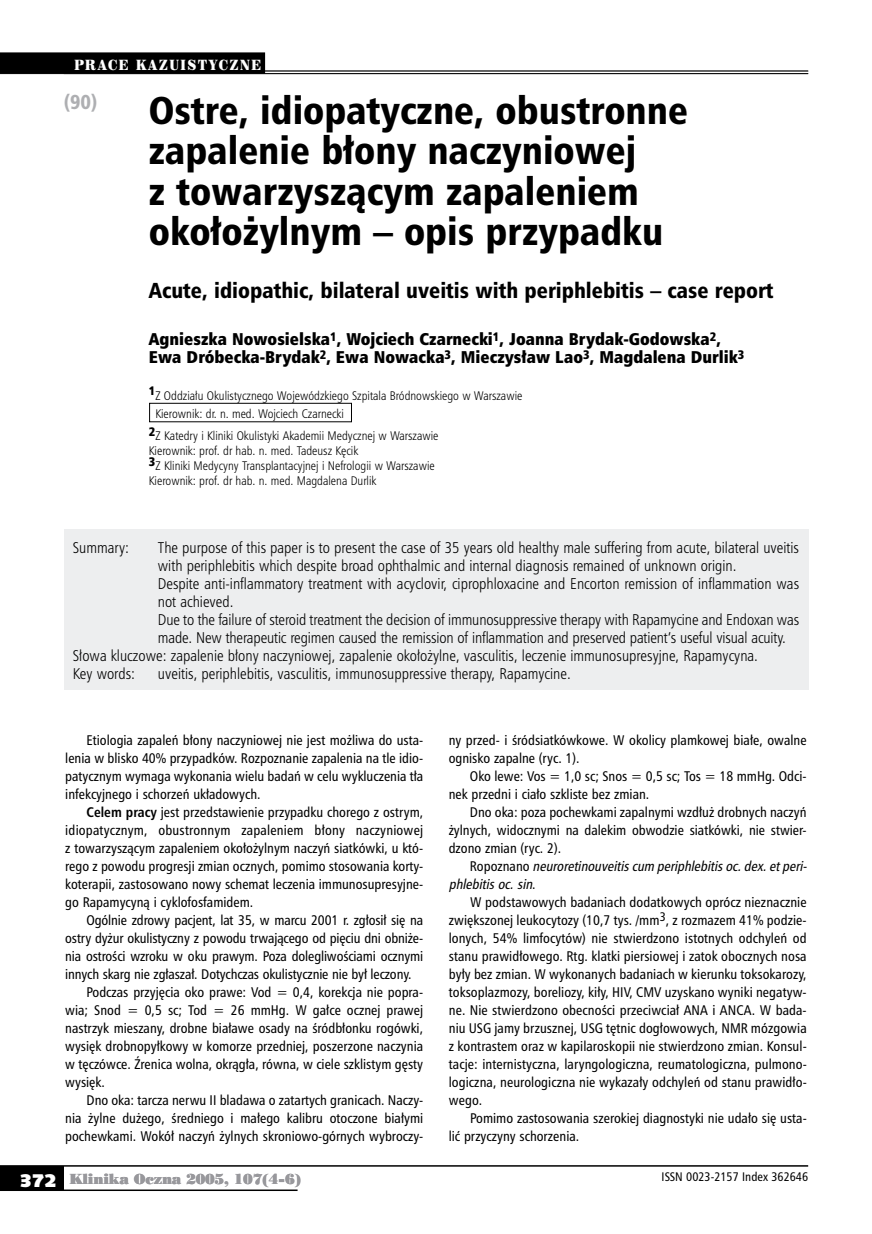
<style>
.page{position:relative;width:872px;height:1234px;background:#fff}
.page>*{position:absolute;margin:0;border:0;box-sizing:border-box;transform-origin:0 0}
.t1{font:37.5px/40.5px "Humnst 777 Blk Cn PL";color:#000}
.t2{font:21px "Humnst 777 Blk Cn PL";color:#000}
.t3{font:19.5px "Humnst 777 Blk Cn PL";color:#aeafb2}
.t4{font:16.5px/18px "Humnst 777 X Blk Cn PL";color:#000}
.t5{font:15px "Humnst 777 Lt Cn PL";color:#000}
.t6{font:13.5px/18px "Humnst 777 Cn PL";color:#000;text-align:justify}
.t7{font:italic 13.5px/18px "Humnst 777 Cn PL";color:#000}
.t8{font:13.5px "Poster Bodoni PL";letter-spacing:-.015em;color:#98989c}
.t9{font:13.5px "Century 725 Blk PL";letter-spacing:.13em;color:#fff;scale:.8 1}
.t10{font:12px/15px "Humnst 777 Lt Cn PL";color:#000}
.t11{font:12px "Humnst 777 Cn PL";color:#000}
.s1{font-weight:700}
.s2{font-style:normal}
.s3{font-family:"Humanst 531 U Blk PL";font-size:18px;color:#fff}
</style>
<div class="page">
<div style="left:0;top:1165px;width:64px;height:24px;background:#000"></div>
<hr style="left:0;top:1164px;width:808px;height:2px;background:#000">
<hr style="left:0;top:1189px;width:297px;height:1px;background:#000">
<hr style="left:0;top:71px;width:808px;height:1px;background:#000">
<hr style="left:0;top:73px;width:808px;height:1px;background:#000">
<div style="left:64px;top:529px;width:744px;height:161px;background:#edeeef"></div>
<div style="left:0;top:52px;width:265px;height:21px;background:#000"></div>
<div style="left:149px;top:403px;width:203px;height:19px;border:1px solid #000"></div>
<p class="t9" style="left:74px;top:56px;width:235px">PRACE KAZUISTYCZNE</p>
<h3 class="t3" style="left:64px;top:89px;width:35px">(90)</h3>
<h1 class="t1" style="left:149px;top:89px;width:541px">Ostre, idiopatyczne, obustronne zapalenie błony naczyniowej<br>z towarzyszącym zapaleniem okołożylnym – opis przypadku</h1>
<h2 class="t2" style="left:149px;top:276px;width:626px">Acute, idiopathic, bilateral uveitis with periphlebitis – case report</h2>
<p class="t4" style="left:149px;top:330px;width:597px">Agniesz-ka No-wo-siel-ska<sup>1</sup>, Woj-ciech Czar-nec-ki<sup>1</sup>, Jo-an-na Bry-dak--G-odo-wska<sup>2</sup>,<br>Ewa Dró-bec-ka--Br-yd-ak<sup>2</sup>, Ewa No-wac-ka<sup>3</sup>, Mie-czy-sław La-o<sup>3</sup>, Mag-da-le-na Dur-li-k<sup>3</sup></p>
<p class="t10" style="left:155px;top:386px;width:368px;line-height:18px;text-indent:-7px"><sup>1</sup>Z Oddziału Okulistycznego Wojewódzkiego Szpitala Bródnowskiego w Warszawie<br>Kierownik: dr. n. med. Wojciech Czarnecki</p>
<p class="t10" style="left:149px;top:428px;width:291px"><sup>2</sup>Z Katedry i Kliniki Okulistyki Akademii Medycznej w Warszawie Kierownik: prof. dr hab. n. med. Tadeusz Kęcik<br><sup>3</sup>Z Kliniki Medycyny Transplantacyjnej i Nefrologii w Warszawie Kierownik: prof. dr hab. n. med. Magdalena Durlik</p>
<p class="t5" style="left:73px;top:537px;width:58px">Summary:</p>
<p class="t5" style="left:158px;top:537px;width:643px">The purpose of this paper is to present the case of 35 years old healthy male suffering from acute, bilateral uveitis</p>
<p class="t5" style="left:158px;top:555px;width:580px">with periphlebitis which despite broad ophthalmic and internal diagnosis remained of unknown origin.</p>
<p class="t5" style="left:158px;top:573px;width:643px">Despite anti-inflammatory treatment with acyclovir, ciprophloxacine and Encorton remission of inflammation was</p>
<p class="t5" style="left:158px;top:591px;width:77px">not achieved.</p>
<p class="t5" style="left:158px;top:609px;width:643px">Due to the failure of steroid treatment the decision of immunosuppressive therapy with Rapamycine and Endoxan was</p>
<p class="t5" style="left:158px;top:627px;width:629px">made. New therapeutic regimen caused the remission of inflammation and preserved patient’s useful visual acuity.</p>
<p class="t5" style="left:73px;top:645px;width:686px">Słowa kluczowe: zapalenie błony naczyniowej, zapalenie okołożylne, vasculitis, leczenie immunosupresyjne, Rapamycyna.</p>
<p class="t5" style="left:73px;top:663px;width:64px">Key words:</p>
<p class="t5" style="left:158px;top:663px;width:414px">uveitis, periphlebitis, vasculitis, immunosuppressive therapy, Rapamycine.</p>
<p class="t6" style="left:65px;top:730px;width:359px;text-indent:21px">Etiologia zapaleń błony naczyniowej nie jest możliwa do usta&shy;lenia w blisko 40% przypadków. Rozpoznanie zapalenia na tle idio&shy;patycznym wymaga wykonania wielu badań w celu wykluczenia tła infekcyjnego i schorzeń układowych.</p>
<p class="t6" style="left:65px;top:802px;width:359px;text-indent:21px"><span class="s1">Ce-lem pra-cy</span> jest przedstawienie przypadku chorego z ostrym, idiopatycznym, obustronnym zapaleniem błony naczyniowej z towarzyszącym zapaleniem okołożylnym naczyń siatkówki, u któ&shy;rego z powodu progresji zmian ocznych, pomimo stosowania korty&shy;koterapii, zastosowano nowy schemat leczenia immunosupresyjne&shy;go Rapamycyną i cyklofosfamidem.</p>
<p class="t6" style="left:87px;top:910px;width:338px">Ogólnie zdrowy pacjent, lat 35, w marcu 2001 r. zgłosił się na</p>
<p class="t6" style="left:65px;top:928px;width:358px">ostry dyżur okulistyczny z powodu trwającego od pięciu dni obniże-</p>
<p class="t6" style="left:65px;top:946px;width:359px">nia ostrości wzroku w oku prawym. Poza dolegliwościami ocznymi</p>
<p class="t6" style="left:65px;top:964px;width:348px">innych skarg nie zgłaszał. Dotychczas okulistycznie nie był leczony.</p>
<p class="t6" style="left:86px;top:982px;width:337px">Podczas przyjęcia oko prawe: Vod = 0,4, korekcja nie popra-</p>
<p class="t6" style="left:65px;top:1000px;width:359px">wia; Snod = 0,5 sc; Tod = 26 mmHg. W gałce ocznej prawej</p>
<p class="t6" style="left:65px;top:1018px;width:359px">nastrzyk mieszany, drobne białawe osady na śródbłonku rogówki,</p>
<p class="t6" style="left:65px;top:1036px;width:359px">wysięk drobnopyłkowy w komorze przedniej, poszerzone naczynia</p>
<p class="t6" style="left:65px;top:1054px;width:359px">w tęczówce. Źrenica wolna, okrągła, równa, w ciele szklistym gęsty</p>
<p class="t6" style="left:65px;top:1072px;width:41px">wysięk.</p>
<p class="t6" style="left:86px;top:1090px;width:337px">Dno oka: tarcza nerwu II bladawa o zatartych granicach. Naczy-</p>
<p class="t6" style="left:65px;top:1108px;width:359px">nia żylne dużego, średniego i małego kalibru otoczone białymi</p>
<p class="t6" style="left:65px;top:1126px;width:358px">pochewkami. Wokół naczyń żylnych skroniowo-górnych wybroczy-</p>
<p class="t6" style="left:449px;top:730px;width:359px">ny przed- i śródsiatkówkowe. W okolicy plamkowej białe, owalne ognisko zapalne (ryc. 1).</p>
<p class="t6" style="left:449px;top:766px;width:358px;text-indent:21px">Oko lewe: Vos = 1,0 sc; Snos = 0,5 sc; Tos = 18 mmHg. Odci&shy;nek przedni i ciało szkliste bez zmian.</p>
<p class="t6" style="left:449px;top:802px;width:359px;text-indent:21px">Dno oka: poza pochewkami zapalnymi wzdłuż drobnych naczyń żylnych, widocznymi na dalekim obwodzie siatkówki, nie stwier&shy;dzono zmian (ryc. 2).</p>
<p class="t7" style="left:449px;top:856px;width:358px;text-indent:21px"><span class="s2">R o p o z n a n o</span> neuroretinouveitiscum periphlebitisoc.dex.etperi&shy;phlebitisoc.sin<span class="s2">.</span></p>
<p class="t6" style="left:449px;top:892px;width:359px;text-indent:21px">W podstawowych badaniach dodatkowych oprócz nieznacznie zwiększonej leukocytozy (10,7 tys. /mm<sup>3</sup>, z rozmazem 41% podzie&shy;lonych, 54% limfocytów) nie stwierdzono istotnych odchyleń od stanu prawidłowego. Rtg. klatki piersiowej i zatok obocznych nosa były bez zmian. W wykonanych badaniach w kierunku toksokarozy, toksoplazmozy, boreliozy, kiły, HIV, CMV uzyskano wyniki negatyw&shy;ne. Nie stwierdzono obecności przeciwciał ANA i ANCA. W bada&shy;niu USG jamy brzusznej, USG tętnic dogłowowych, NMR mózgowia z kontrastem oraz w kapilaroskopii nie stwierdzono zmian. Konsul&shy;tacje: internistyczna, laryngologiczna, reumatologiczna, pulmono&shy;logiczna, neurologiczna nie wykazały odchyleń od stanu prawidło&shy;wego.</p>
<p class="t6" style="left:449px;top:1108px;width:358px;text-indent:21px">Pomimo zastosowania szerokiej diagnostyki nie udało się usta&shy;lić przyczyny schorzenia.</p>
<p class="t8" style="left:20px;top:1169px;width:283px"><span class="s3">372</span> Klinika Oczna 2005, 107(4-6)</p>
<p class="t11" style="left:661px;top:1168px;width:148px">ISSN 0023-2157 Index 362646</p>
</div>
